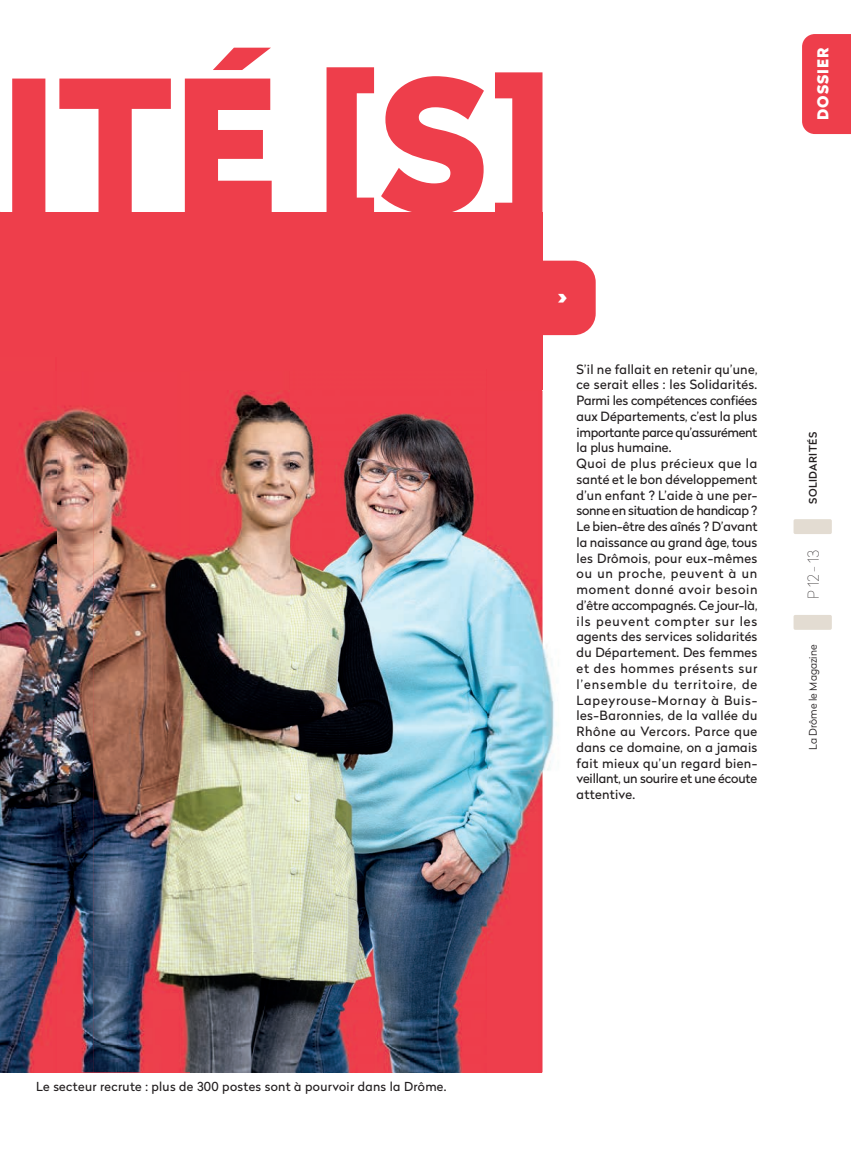
<style>
.page{position:relative;width:851px;height:1149px;background:#fff}
.page>*{position:absolute;margin:0;border:0;box-sizing:border-box;transform-origin:0 0}
.t1{font:900 22.5px "Radikal";color:#fff}
.t2{font:900 15px "Radikal";letter-spacing:.055em;color:#fff}
.t3{font:100 15px "Radikal";color:#231f20}
.t4{font:12.75px/15.8px "Radikal";letter-spacing:.02em;color:#231f20}
.t5{font:12.45px "Radikal";letter-spacing:.025em;color:#231f20}
.t6{font:300 10.5px "Radikal";color:#231f20}
.t7{font:500 10.5px "Radikal";letter-spacing:.045em;color:#231f20}
</style>
<div class="page">
<div style="left:0;top:212px;width:542px;height:859px;background:#ee3e4b"></div>
<img style="left:56px;top:406px;width:37px;height:665px">
<img style="left:0;top:1071px;width:48px;height:1px">
<img style="left:96px;top:1071px;width:193px;height:1px">
<img style="left:486px;top:390px;width:69px;height:681px">
<img style="left:289px;top:1071px;width:152px;height:1px">
<img style="left:0;top:418px;width:56px;height:653px">
<img style="left:93px;top:412px;width:97px;height:659px">
<img style="left:190px;top:390px;width:296px;height:681px">
<div style="left:542px;top:260px;width:53px;height:75px;background:#ee3e4b"></div>
<svg style="left:793px;top:615px;width:38px;height:14px"></svg>
<svg style="left:793px;top:519px;width:38px;height:15px"></svg>
<div style="left:802px;top:34px;width:48px;height:100px;background:#ee3e4b"></div>
<svg style="left:0;top:48px;width:542px;height:164px"></svg>
<p class="t2" style="left:811px;top:120px;width:73px;rotate:-90deg">DOSSIER</p>
<h1 class="t1" style="left:557px;top:281px;width:12px">&gt;</h1>
<p class="t4" style="left:576px;top:360px;width:182px">S’il ne fallait en retenir qu’une, ce serait elles : les Solidarités.<br>Parmi les compétences confiées aux Départements, c’est la plus importante parce qu’assurément la plus humaine.<br>Quoi de plus précieux que la santé et le bon développement d’un enfant ? L’aide à une per&shy;sonne en situation de handicap ?<br>Le bien-être des aînés ? D’avant la naissance au grand âge, tous les Drômois, pour eux-mêmes ou un proche, peuvent à un moment donné avoir besoin d’être accompagnés. Ce jour-là, ils peuvent compter sur les agents des services solidarités du Département. Des femmes et des hommes présents sur l’ensemble du territoire, de<br>Lapeyrouse-Mornay à Buis&shy;les-Baronnies, de la vallée du<br>Rhône au Vercors. Parce que dans ce domaine, on a jamais fait mieux qu’un regard bien&shy;veillant, un sourire et une écoute attentive.</p>
<p class="t7" style="left:805px;top:504px;width:74px;rotate:-90deg">SOLIDARITÉS</p>
<p class="t3" style="left:803px;top:598px;width:50px;rotate:-90deg">P 12 - 13</p>
<p class="t6" style="left:805px;top:749px;width:107px;rotate:-90deg">La Drôme le Magazine</p>
<p class="t5" style="left:36px;top:1077px;width:412px">Le secteur recrute : plus de 300 postes sont à pourvoir dans la Drôme.</p>
</div>
